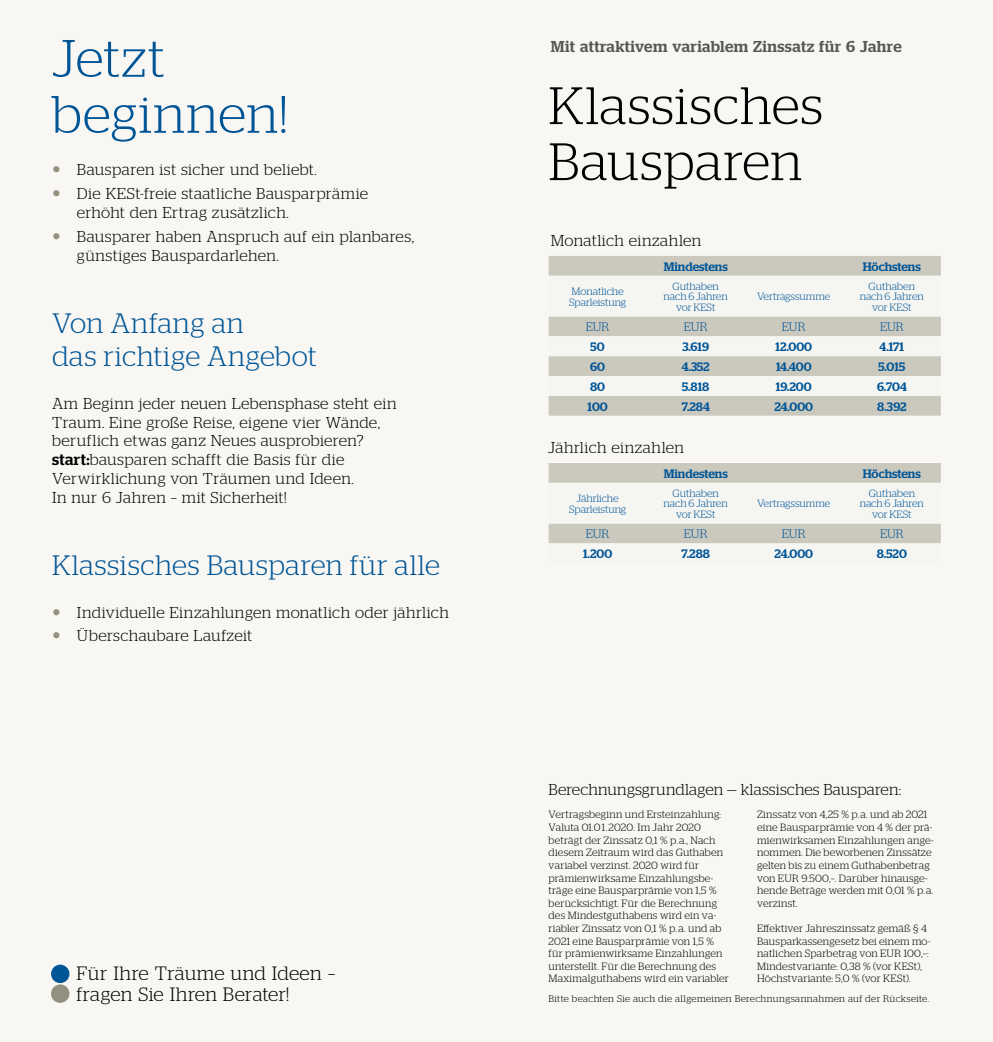
<style>
.page{position:relative;width:993px;height:1042px;background:#fff}
.page>*{position:absolute;margin:0;border:0;box-sizing:border-box;transform-origin:0 0}
.t1{font:300 52.5px/56px "Stag";letter-spacing:.015em;color:#000}
.t2{font:300 52.5px/56px "Stag";letter-spacing:.02em;color:#005597}
.t3{font:300 28px/33.6px "Stag";letter-spacing:.02em;color:#005597}
.t4{font:300 19.25px/21px "Stag";letter-spacing:.015em;color:#000}
.t5{font:300 15.75px/18.9px "Stag";letter-spacing:.025em;color:#000}
.t6{font:300 15.75px "Stag";letter-spacing:.005em;color:#000}
.t7{font:500 15.75px "Stag";letter-spacing:.03em;color:#575756}
.t8{font:500 12.25px "Stag";color:#005597}
.t9{font:300 12.25px "Stag";letter-spacing:-.005em;color:#005597}
.t10{font:300 10.5px/12.6px "Stag";letter-spacing:.02em;color:#000}
.t11{font:300 10.5px/10.5px "Stag";color:#005597;text-align:center}
.t12{font:300 9.62px "Stag";letter-spacing:.035em;color:#000}
.s1{font-weight:500}
</style>
<div class="page">
<div style="left:0;top:0;width:992px;height:1042px;background:#f8f7f3"></div>
<div style="left:51px;top:984px;width:18px;height:19px;background:#92907f;border-radius:50%"></div>
<div style="left:51px;top:964px;width:18px;height:19px;background:#005597;border-radius:50%"></div>
<div style="left:548px;top:256px;width:392px;height:160px;background:#cbc9be"></div>
<svg style="left:548px;top:276px;width:392px;height:120px"></svg>
<svg style="left:548px;top:463px;width:392px;height:80px"></svg>
<h1 class="t2" style="left:52px;top:29px;width:236px">Jetzt beginnen!</h1>
<h3 class="t5" style="left:77px;top:157px;width:292px;line-height:23.8px">Bausparen ist sicher und beliebt.<br>Die KESt-freie staatliche Bausparprämie</h3>
<h3 class="t5" style="left:77px;top:200px;width:338px;line-height:23.8px">erhöht den Ertrag zusätzlich.<br>Bausparer haben Anspruch auf ein planbares,</h3>
<h3 class="t5" style="left:77px;top:245px;width:203px">günstiges Bauspardarlehen.</h3>
<h2 class="t3" style="left:52px;top:305px;width:266px">Von Anfang an<br>das richtige Angebot</h2>
<p class="t5" style="left:52px;top:393px;width:346px">Am Beginn jeder neuen Lebensphase steht ein Traum. Eine große Reise, eigene vier Wände, beruflich etwas ganz Neues ausprobieren? <span class="s1">start:</span>bausparen schafft die Basis für die Verwirklichung von Träumen und Ideen.<br>In nur 6 Jahren – mit Sicherheit!</p>
<h2 class="t3" style="left:52px;top:548px;width:389px">Klassisches Bausparen für alle</h2>
<h3 class="t5" style="left:77px;top:600px;width:373px;line-height:23.8px">Individuelle Einzahlungen monatlich oder jährlich<br>Überschaubare Laufzeit</h3>
<h3 class="t4" style="left:76px;top:962px;width:260px">Für Ihre Träume und Ideen – fragen Sie Ihren Berater!</h3>
<h3 class="t7" style="left:550px;top:37px;width:352px">Mit attraktivem variablem Zinssatz für 6 Jahre</h3>
<h1 class="t1" style="left:548px;top:77px;width:276px">Klassisches<br>Bausparen</h1>
<h3 class="t5" style="left:550px;top:231px;width:152px">Monatlich einzahlen</h3>
<p class="t8" style="left:663px;top:259px;width:66px">Mindestens</p>
<p class="t8" style="left:862px;top:259px;width:59px">Höchstens</p>
<p class="t11" style="left:569px;top:286px;width:59px;text-align:left">Monatliche<br>Sparleistung</p>
<p class="t11" style="left:663px;top:281px;width:66px">Guthaben nach 6 Jahren vor KESt</p>
<p class="t11" style="left:756px;top:291px;width:75px">Vertragssumme</p>
<p class="t11" style="left:859px;top:281px;width:66px">Guthaben nach 6 Jahren vor KESt</p>
<p class="t9" style="left:585px;top:320px;width:25px">EUR</p>
<p class="t9" style="left:683px;top:320px;width:25px">EUR</p>
<p class="t9" style="left:781px;top:320px;width:25px">EUR</p>
<p class="t9" style="left:879px;top:320px;width:25px">EUR</p>
<p class="t8" style="left:590px;top:339px;width:16px">50</p>
<p class="t8" style="left:682px;top:339px;width:28px">3.619</p>
<p class="t8" style="left:775px;top:339px;width:38px">12.000</p>
<p class="t8" style="left:879px;top:339px;width:26px">4.171</p>
<p class="t8" style="left:590px;top:359px;width:16px">60</p>
<p class="t8" style="left:681px;top:359px;width:30px">4.352</p>
<p class="t8" style="left:775px;top:359px;width:37px">14.400</p>
<p class="t8" style="left:878px;top:359px;width:28px">5.015</p>
<p class="t8" style="left:590px;top:379px;width:16px">80</p>
<p class="t8" style="left:681px;top:379px;width:29px">5.818</p>
<p class="t8" style="left:775px;top:379px;width:37px">19.200</p>
<p class="t8" style="left:876px;top:379px;width:31px">6.704</p>
<p class="t8" style="left:587px;top:399px;width:22px">100</p>
<p class="t8" style="left:681px;top:399px;width:30px">7.284</p>
<p class="t8" style="left:774px;top:399px;width:40px">24.000</p>
<p class="t8" style="left:876px;top:399px;width:31px">8.392</p>
<h3 class="t5" style="left:548px;top:438px;width:137px">Jährlich einzahlen</h3>
<p class="t8" style="left:663px;top:466px;width:66px">Mindestens</p>
<p class="t8" style="left:862px;top:466px;width:59px">Höchstens</p>
<p class="t11" style="left:569px;top:493px;width:59px">Jährliche<br>Sparleistung</p>
<p class="t11" style="left:663px;top:488px;width:66px">Guthaben nach 6 Jahren vor KESt</p>
<p class="t11" style="left:756px;top:498px;width:75px">Vertragssumme</p>
<p class="t11" style="left:859px;top:488px;width:66px">Guthaben nach 6 Jahren vor KESt</p>
<p class="t9" style="left:585px;top:527px;width:25px">EUR</p>
<p class="t9" style="left:683px;top:527px;width:25px">EUR</p>
<p class="t9" style="left:781px;top:527px;width:25px">EUR</p>
<p class="t9" style="left:879px;top:527px;width:25px">EUR</p>
<p class="t8" style="left:583px;top:547px;width:31px">1.200</p>
<p class="t8" style="left:681px;top:547px;width:30px">7.288</p>
<p class="t8" style="left:774px;top:547px;width:40px">24.000</p>
<p class="t8" style="left:876px;top:547px;width:32px">8.520</p>
<h3 class="t6" style="left:548px;top:781px;width:354px">Berechnungsgrundlagen — klassisches Bausparen:</h3>
<p class="t10" style="left:548px;top:808px;width:181px">Vertragsbeginn und Ersteinzahlung:<br>Valuta 01.01.2020. Im Jahr 2020 beträgt der Zinssatz 0,1 % p.a., Nach diesem Zeitraum wird das Guthaben variabel verzinst. 2020 wird für prämienwirksame Einzahlungsbe&shy;träge eine Bausparprämie von 1,5 % berücksichtigt. Für die Berechnung des Mindestguthabens wird ein va&shy;riabler Zinssatz von 0,1 % p.a. und ab 2021 eine Bausparprämie von 1,5 % für prämienwirksame Einzahlungen unterstellt. Für die Berechnung des Maximalguthabens wird ein variabler</p>
<p class="t10" style="left:756px;top:808px;width:178px">Zinssatz von 4,25 % p.a. und ab 2021 eine Bausparprämie von 4 % der prä&shy;mienwirksamen Einzahlungen ange&shy;nommen. Die beworbenen Zinssätze gelten bis zu einem Guthabenbetrag von EUR 9.500,–. Darüber hinausge&shy;hende Beträge werden mit 0,01 % p.a. verzinst.</p>
<p class="t10" style="left:756px;top:921px;width:175px">Effektiver Jahreszinssatz gemäß § 4<br>Bausparkassengesetz bei einem mo&shy;natlichen Sparbetrag von EUR 100,–:<br>Mindestvariante: 0,38 % (vor KESt), Höchstvariante: 5,0 % (vor KESt).</p>
<p class="t12" style="left:548px;top:993px;width:382px">Bitte beachten Sie auch die allgemeinen Berechnungsannahmen auf der Rückseite.</p>
</div>
